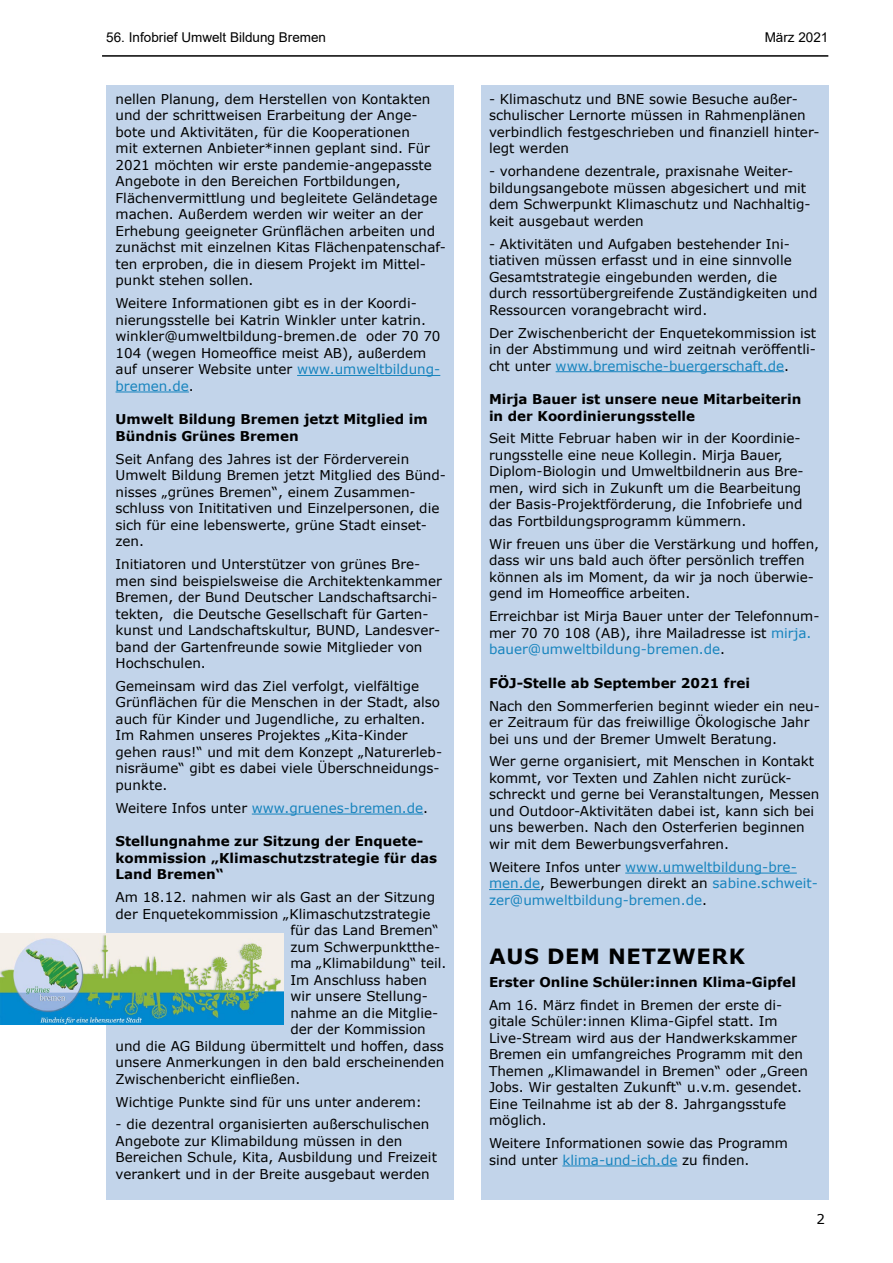
<style>
.page{position:relative;width:893px;height:1263px;background:#fff}
.page>*{position:absolute;margin:0;border:0;box-sizing:border-box;transform-origin:0 0}
.t1{font:700 21px "Verdana";letter-spacing:.035em;color:#000}
.t2{font:13.5px/16.5px "Verdana";color:#000}
.t3{font:700 13.5px/16.5px "Verdana";color:#000}
.t4{font:13.5px/16.5px "Verdana";color:#1784be}
.t5{font:13.5px "Arial";color:#000}
.s1{color:#1784be}
.s2{color:#000}
</style>
<div class="page">
<hr style="left:102px;top:55px;width:726px;height:2px;background:#000">
<div style="left:106px;top:85px;width:348px;height:1114px;background:#c2d4ea"></div>
<div style="left:481px;top:85px;width:348px;height:1114px;background:#c2d4ea"></div>
<hr style="left:297px;top:375px;width:143px;height:1px;background:#1784be">
<hr style="left:116px;top:392px;width:73px;height:1px;background:#1784be">
<hr style="left:252px;top:814px;width:171px;height:1px;background:#1784be">
<hr style="left:556px;top:371px;width:228px;height:1px;background:#1784be">
<hr style="left:625px;top:873px;width:172px;height:1px;background:#1784be">
<hr style="left:489px;top:889px;width:51px;height:1px;background:#1784be">
<hr style="left:562px;top:1165px;width:115px;height:1px;background:#1784be">
<img style="left:0;top:933px;width:283px;height:92px">
<p class="t5" style="left:106px;top:28px;width:221px">56. Infobrief Umwelt Bildung Bremen</p>
<p class="t5" style="left:765px;top:28px;width:65px">März 2021</p>
<p class="t2" style="left:116px;top:91px;width:332px">nellen Planung, dem Herstellen von Kontakten und der schrittweisen Erarbeitung der Ange&shy;bote und Aktivitäten, für die Kooperationen<br>mit externen Anbieter*innen geplant sind. Für 2021 möchten wir erste pandemie-angepasste Angebote in den Bereichen Fortbildungen, Flächenvermittlung und begleitete Geländetage machen. Außerdem werden wir weiter an der Erhebung geeigneter Grünflächen arbeiten und zunächst mit einzelnen Kitas Flächenpatenschaf&shy;ten erproben, die in diesem Projekt im Mittel&shy;punkt stehen sollen.</p>
<p class="t2" style="left:116px;top:295px;width:326px">Weitere Informationen gibt es in der Koordi&shy;nierungsstelle bei Katrin Winkler unter katrin. winkler@umweltbildung-bremen.de oder 70 70<br>104 (wegen Homeoffice meist AB), außerdem auf unserer Website unter <span class="s1">www.umweltbildung&shy;bremen.de</span>.</p>
<p class="t3" style="left:116px;top:411px;width:314px">Umwelt Bildung Bremen jetzt Mitglied im<br>Bündnis Grünes Bremen</p>
<p class="t2" style="left:116px;top:450px;width:332px">Seit Anfang des Jahres ist der Förderverein Umwelt Bildung Bremen jetzt Mitglied des Bünd&shy;nisses „grünes Bremen“, einem Zusammen&shy;schluss von Inititativen und Einzelpersonen, die sich für eine lebenswerte, grüne Stadt einset&shy;zen.</p>
<p class="t2" style="left:116px;top:556px;width:328px">Initiatoren und Unterstützer von grünes Bre&shy;men sind beispielsweise die Architektenkammer Bremen, der Bund Deutscher Landschaftsarchi&shy;tekten, die Deutsche Gesellschaft für Garten&shy;kunst und Landschaftskultur, BUND, Landesver&shy;band der Gartenfreunde sowie Mitglieder von Hochschulen.</p>
<p class="t2" style="left:116px;top:678px;width:328px">Gemeinsam wird das Ziel verfolgt, vielfältige Grünflächen für die Menschen in der Stadt, also auch für Kinder und Jugendliche, zu erhalten.<br>Im Rahmen unseres Projektes „Kita-Kinder gehen raus!“ und mit dem Konzept „Naturerleb&shy;nisräume“ gibt es dabei viele Überschneidungs&shy;punkte.</p>
<p class="t4" style="left:116px;top:799px;width:314px"><span class="s2">Weitere Infos unter</span> www.gruenes-bremen.de<span class="s2">.</span></p>
<p class="t3" style="left:116px;top:833px;width:323px">Stellungnahme zur Sitzung der Enquete&shy;kommission „Klimaschutzstrategie für das<br>Land Bremen“</p>
<p class="t2" style="left:116px;top:889px;width:321px">Am 18.12. nahmen wir als Gast an der Sitzung</p>
<p class="t2" style="left:116px;top:905px;width:316px">der Enquetekommission „Klimaschutzstrategie</p>
<p class="t2" style="left:290px;top:922px;width:150px">für das Land Bremen“</p>
<p class="t2" style="left:290px;top:938px;width:151px">zum Schwerpunktthe-</p>
<p class="t2" style="left:290px;top:955px;width:158px">ma „Klimabildung“ teil.</p>
<p class="t2" style="left:290px;top:971px;width:138px">Im Anschluss haben</p>
<p class="t2" style="left:290px;top:988px;width:139px">wir unsere Stellung-</p>
<p class="t2" style="left:290px;top:1004px;width:149px">nahme an die Mitglie-</p>
<p class="t2" style="left:290px;top:1021px;width:137px">der der Kommission</p>
<p class="t2" style="left:116px;top:1037px;width:330px">und die AG Bildung übermittelt und hoffen, dass</p>
<p class="t2" style="left:116px;top:1054px;width:330px">unsere Anmerkungen in den bald erscheinenden</p>
<p class="t2" style="left:116px;top:1070px;width:186px">Zwischenbericht einfließen.</p>
<p class="t2" style="left:116px;top:1093px;width:308px">Wichtige Punkte sind für uns unter anderem:</p>
<p class="t2" style="left:116px;top:1116px;width:323px">- die dezentral organisierten außerschulischen Angebote zur Klimabildung müssen in den Bereichen Schule, Kita, Ausbildung und Freizeit verankert und in der Breite ausgebaut werden</p>
<p class="t2" style="left:489px;top:91px;width:332px">- Klimaschutz und BNE sowie Besuche außer&shy;schulischer Lernorte müssen in Rahmenplänen verbindlich festgeschrieben und finanziell hinter&shy;legt werden</p>
<p class="t2" style="left:489px;top:163px;width:323px">- vorhandene dezentrale, praxisnahe Weiter&shy;bildungsangebote müssen abgesichert und mit dem Schwerpunkt Klimaschutz und Nachhaltig&shy;keit ausgebaut werden</p>
<p class="t2" style="left:489px;top:235px;width:330px">- Aktivitäten und Aufgaben bestehender Ini&shy;tiativen müssen erfasst und in eine sinnvolle Gesamtstrategie eingebunden werden, die durch ressortübergreifende Zuständigkeiten und Ressourcen vorangebracht wird.</p>
<p class="t2" style="left:489px;top:324px;width:329px;text-align:justify">Der Zwischenbericht der Enquetekommission ist in der Abstimmung und wird zeitnah veröffentli&shy;cht unter <span class="s1">www.bremische-buergerschaft.de</span>.</p>
<p class="t3" style="left:489px;top:391px;width:314px">Mirja Bauer ist unsere neue Mitarbeiterin in der Koordinierungsstelle</p>
<p class="t2" style="left:489px;top:430px;width:316px">Seit Mitte Februar haben wir in der Koordinie&shy;rungsstelle eine neue Kollegin. Mirja Bauer, Diplom-Biologin und Umweltbildnerin aus Bre&shy;men, wird sich in Zukunft um die Bearbeitung der Basis-Projektförderung, die Infobriefe und das Fortbildungsprogramm kümmern.</p>
<p class="t2" style="left:489px;top:535px;width:332px">Wir freuen uns über die Verstärkung und hoffen, dass wir uns bald auch öfter persönlich treffen können als im Moment, da wir ja noch überwie&shy;gend im Homeoffice arbeiten.</p>
<p class="t2" style="left:489px;top:608px;width:332px">Erreichbar ist Mirja Bauer unter der Telefonnum&shy;mer 70 70 108 (AB), ihre Mailadresse ist <span class="s1">mirja. bauer@umweltbildung-bremen.de</span>.</p>
<p class="t3" style="left:489px;top:674px;width:262px">FÖJ-Stelle ab September 2021 frei</p>
<p class="t2" style="left:489px;top:697px;width:332px">Nach den Sommerferien beginnt wieder ein neu&shy;er Zeitraum für das freiwillige Ökologische Jahr bei uns und der Bremer Umwelt Beratung.</p>
<p class="t2" style="left:489px;top:753px;width:332px">Wer gerne organisiert, mit Menschen in Kontakt kommt, vor Texten und Zahlen nicht zurück&shy;schreckt und gerne bei Veranstaltungen, Messen und Outdoor-Aktivitäten dabei ist, kann sich bei uns bewerben. Nach den Osterferien beginnen wir mit dem Bewerbungsverfahren.</p>
<p class="t4" style="left:489px;top:858px;width:330px"><span class="s2">Weitere Infos unter</span> www.umweltbildung-bre&shy;men.de<span class="s2">, Bewerbungen direkt an</span> sabine.schweit&shy;zer@umweltbildung-bremen.de<span class="s2">.</span></p>
<h1 class="t1" style="left:489px;top:941px;width:255px">AuS DEm netzwe rk</h1>
<p class="t3" style="left:489px;top:973px;width:309px">Erster Online Schüler:innen Klima-Gipfel</p>
<p class="t2" style="left:489px;top:996px;width:320px">Am 16. März findet in Bremen der erste di&shy;gitale Schüler:innen Klima-Gipfel statt. Im Live-Stream wird aus der Handwerkskammer Bremen ein umfangreiches Programm mit den Themen „Klimawandel in Bremen“ oder „Green Jobs. Wir gestalten Zukunft“ u.v.m. gesendet.<br>Eine Teilnahme ist ab der 8. Jahrgangsstufe möglich.</p>
<p class="t2" style="left:489px;top:1135px;width:301px">Weitere Informationen sowie das Programm sind unter <span class="s1">klima-und-ich.de</span> zu finden.</p>
<p class="t2" style="left:816px;top:1211px;width:10px">2</p>
</div>
